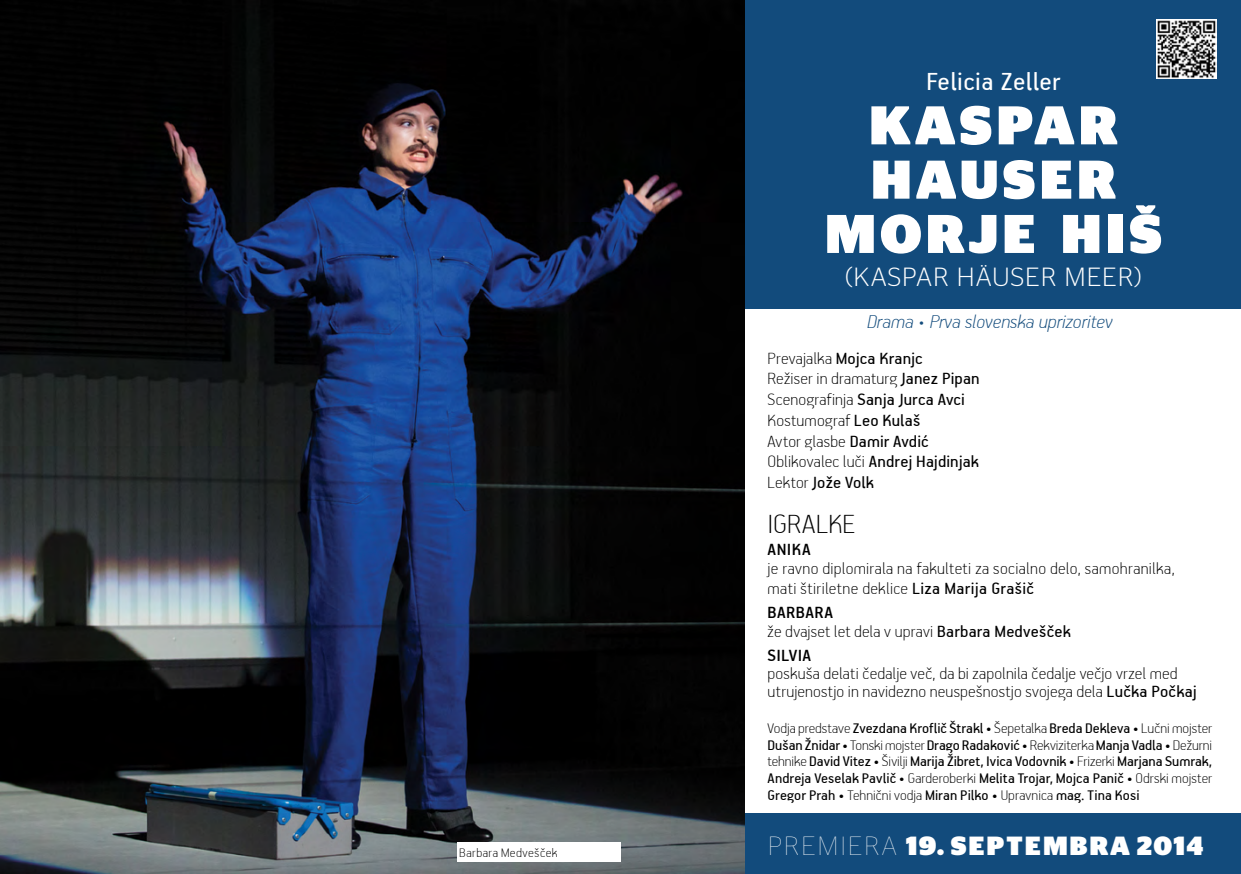
<style>
.page{position:relative;width:1241px;height:874px;background:#fff}
.page>*{position:absolute;margin:0;border:0;box-sizing:border-box;transform-origin:0 0}
.t1{font:900 54.25px/54.2px "Stag Sans";letter-spacing:.07em;color:#fff;text-align:center}
.t2{font:100 29.75px "PF Handbook Pro";letter-spacing:.015em;color:#000}
.t3{font:28px "PF Handbook Pro";letter-spacing:.02em;color:#fff}
.t4{font:900 26.25px "Stag Sans";letter-spacing:.07em;color:#fff}
.t5{font:300 26.25px "Stag Sans";letter-spacing:.04em;color:#fff}
.t6{font:italic 100 21px "PF Handbook Pro";color:#124b7c}
.t7{font:100 18.38px/20.7px "PF Handbook Pro";letter-spacing:.015em;color:#000}
.t8{font:500 18.38px "PF Handbook Pro";letter-spacing:.015em;color:#000}
.t9{font:15.75px/16.6px "PF Handbook Pro";letter-spacing:.005em;color:#000;text-align:justify}
.t10{font:100 14px "PF Handbook Pro";letter-spacing:.04em;color:#000}
.s1{font-weight:400}
.s2{font-weight:500}
.s3{font-weight:100}
</style>
<div class="page">
<img style="left:0;top:0;width:745px;height:873px">
<div style="left:745px;top:812px;width:495px;height:61px;background:#124b7c"></div>
<div style="left:745px;top:0;width:495px;height:309px;background:#124b7c"></div>
<img style="left:1156px;top:19px;width:59px;height:60px">
<div style="left:456px;top:841px;width:164px;height:20px;background:#fff"></div>
<h3 class="t3" style="left:926px;top:64px;width:136px">Felicia Zeller</h3>
<h1 class="t1" style="left:824px;top:98px;width:339px">KASPAR<br>HAUSER<br>MORJE HIŠ</h1>
<h3 class="t5" style="left:845px;top:262px;width:297px">(KASPAR HÄUSER MEER)</h3>
<p class="t6" style="left:866px;top:309px;width:247px">Drama • Prva slovenska uprizoritev</p>
<p class="t7" style="left:767px;top:346px;width:214px">Prevajalka <span class="s1">Mojca Kranjc<br></span>Režiser in dramaturg <span class="s1">Janez Pipan<br></span>Scenografinja <span class="s1">Sanja Jurca Avci<br></span>Kostumograf <span class="s1">Leo Kulaš<br></span>Avtor glasbe <span class="s1">Damir Avdić<br></span>Oblikovalec luči <span class="s1">Andrej Hajdinjak<br></span>Lektor <span class="s1">Jože Volk</span></p>
<h2 class="t2" style="left:767px;top:506px;width:89px">IgralKE</h2>
<p class="t8" style="left:767px;top:537px;width:44px">ANIKA</p>
<p class="t7" style="left:767px;top:558px;width:408px;line-height:19.2px">je ravno diplomirala na fakulteti za socialno delo, samohranilka, mati štiriletne deklice <span class="s1">Liza Marija Grašič</span></p>
<p class="t7" style="left:767px;top:601px;width:305px;line-height:19.2px"><span class="s2">BARBARA<br></span>že dvajset let dela v upravi <span class="s1">Barbara Medvešček</span></p>
<p class="t8" style="left:767px;top:643px;width:45px">SILVIA</p>
<p class="t7" style="left:767px;top:663px;width:430px;line-height:18.4px">poskuša delati čedalje več, da bi zapolnila čedalje večjo vrzel med utrujenostjo in navidezno neuspešnostjo svojega dela <span class="s1">Lučka Počkaj</span></p>
<p class="t9" style="left:767px;top:718px;width:446px"><span class="s3">Vodja predstave</span> Zvezdana Kroflič Štrakl • <span class="s3">Šepetalka</span> Breda Dekleva • <span class="s3">Lučni mojster </span>Dušan Žnidar • <span class="s3">Tonski mojster</span> Drago Radaković • <span class="s3">Rekviziterka</span> Manja Vadla • <span class="s3">Dežurni tehnike</span> David Vitez • <span class="s3">Šivilji</span> Marija Žibret, Ivica Vodovnik • <span class="s3">Frizerki</span> Marjana Sumrak, Andreja Veselak Pavlič • <span class="s3">Garderoberki</span> Melita Trojar, Mojca Panič • <span class="s3">Odrski mojster </span>Gregor Prah • <span class="s3">Tehnični vodja</span> Miran Pilko • <span class="s3">Upravnica</span> mag. Tina Kosi</p>
<p class="t10" style="left:459px;top:843px;width:100px">Barbara Medvešček</p>
<h3 class="t4" style="left:767px;top:829px;width:437px"><span class="s3">PREMIERA</span> 19. SEPTEMBRA 2014</h3>
</div>
